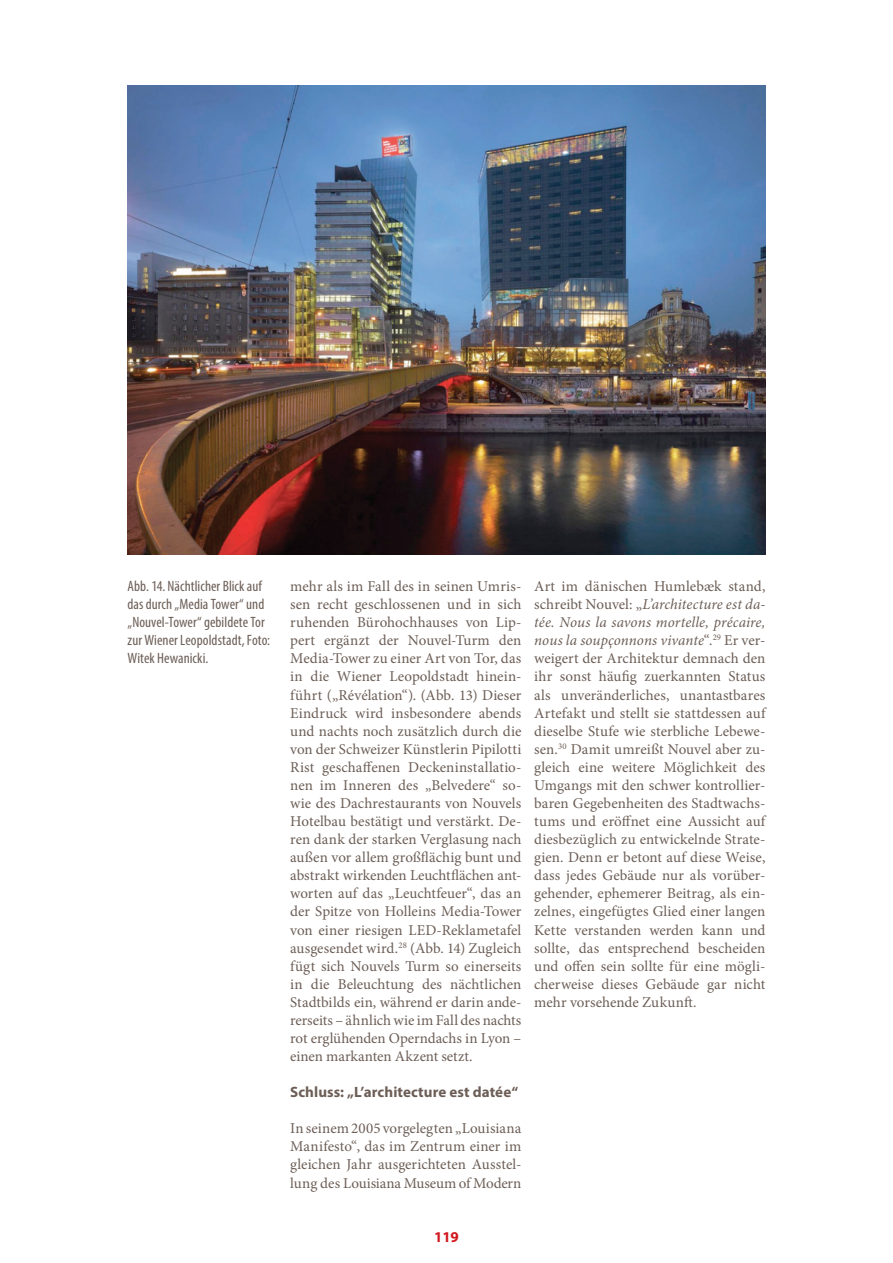
<style>
.page{position:relative;width:893px;height:1263px;background:#fff}
.page>*{position:absolute;margin:0;border:0;box-sizing:border-box;transform-origin:0 0}
.t1{font:15px/18px "Minion Pro";color:#6c5e56;text-align:justify}
.t2{font:condensed 15px/18px "Myriad Pro";letter-spacing:.005em;color:#6c5e56}
.t3{font:700 15px "Myriad Pro";letter-spacing:.005em;color:#6c5e56}
.t4{font:700 15px "Myriad Pro";color:#d1161e}
.s1{font-style:italic}
</style>
<div class="page">
<img style="left:128px;top:85px;width:637px;height:470px">
<p class="t2" style="left:128px;top:577px;width:144px">Abb. 14. Nächtlicher Blick auf das durch „Media Tower“ und „Nouvel-Tower“ gebildete Tor zur Wiener Leopoldstadt, Foto:<br>Witek Hewanicki.</p>
<p class="t1" style="left:290px;top:577px;width:233px">mehr als im Fall des in seinen Umris&shy;sen recht geschlossenen und in sich ruhenden Bürohochhauses von Lip&shy;pert ergänzt der Nouvel-Turm den Media-Tower zu einer Art von Tor, das in die Wiener Leopoldstadt hinein&shy;führt („Révélation“). (Abb. 13) Dieser Eindruck wird insbesondere abends und nachts noch zusätzlich durch die von der Schweizer Künstlerin Pipilotti Rist geschaffenen Deckeninstallatio&shy;nen im Inneren des „Belvedere“ so&shy;wie des Dachrestaurants von Nouvels Hotelbau bestätigt und verstärkt. De&shy;ren dank der starken Verglasung nach außen vor allem großflächig bunt und abstrakt wirkenden Leuchtflächen ant&shy;worten auf das „Leuchtfeuer“, das an der Spitze von Holleins Media-Tower von einer riesigen LED-Reklametafel ausgesendet wird.<sup>28</sup> (Abb. 14) Zugleich fügt sich Nouvels Turm so einerseits in die Beleuchtung des nächtlichen Stadtbilds ein, während er darin ande&shy;rerseits – ähnlich wie im Fall des nachts rot erglühenden Operndachs in Lyon – einen markanten Akzent setzt.</p>
<p class="t3" style="left:290px;top:1082px;width:230px">Schluss: „L’architecture est datée“</p>
<p class="t1" style="left:290px;top:1119px;width:233px">In seinem 2005 vorgelegten „Louisiana Manifesto“, das im Zentrum einer im gleichen Jahr ausgerichteten Ausstel&shy;lung des Louisiana Museum of Modern</p>
<p class="t1" style="left:534px;top:577px;width:233px">Art im dänischen Humlebæk stand, schreibt Nouvel: „<span class="s1">L’architecture est da&shy;tée. Nous la savons mortelle, précaire, nous la soupçonnons vivante</span>“.<sup>29</sup> Er ver&shy;weigert der Architektur demnach den ihr sonst häufig zuerkannten Status als unveränderliches, unantastbares Artefakt und stellt sie stattdessen auf dieselbe Stufe wie sterbliche Lebewe&shy;sen.<sup>30</sup> Damit umreißt Nouvel aber zu&shy;gleich eine weitere Möglichkeit des Umgangs mit den schwer kontrollier&shy;baren Gegebenheiten des Stadtwachs&shy;tums und eröffnet eine Aussicht auf diesbezüglich zu entwickelnde Strate&shy;gien. Denn er betont auf diese Weise, dass jedes Gebäude nur als vorüber&shy;gehender, ephemerer Beitrag, als ein&shy;zelnes, eingefügtes Glied einer langen Kette verstanden werden kann und sollte, das entsprechend bescheiden und offen sein sollte für eine mögli&shy;cherweise dieses Gebäude gar nicht mehr vorsehende Zukunft.</p>
<p class="t4" style="left:434px;top:1227px;width:26px">119</p>
</div>
